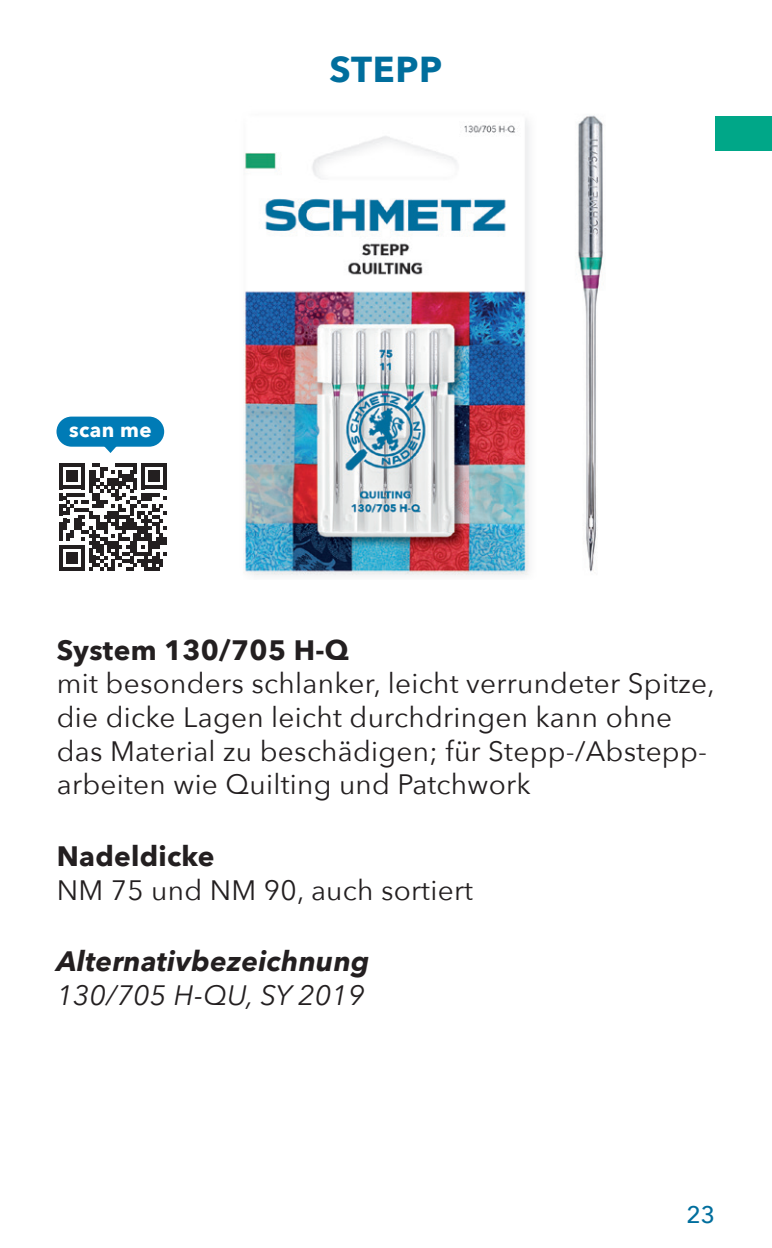
<style>
.page{position:relative;width:772px;height:1248px;background:#fff}
.page>*{position:absolute;margin:0;border:0;box-sizing:border-box;transform-origin:0 0}
.t1{font:700 36px "Avenir Next";letter-spacing:.02em;color:#006e9d}
.t2{font:28px/33.6px "Avenir Next";letter-spacing:.01em;color:#231f20}
.t3{font:700 28px "Avenir Next";letter-spacing:.01em;color:#231f20}
.t4{font:italic 700 28px "Avenir Next";letter-spacing:.01em;color:#231f20}
.t5{font:italic 28px "Avenir Next";letter-spacing:.01em;color:#231f20}
.t6{font:500 24px "Avenir Next";color:#006e9d}
.t7{font:700 20.4px "Avenir Next";letter-spacing:.02em;color:#fff}
</style>
<div class="page">
<svg style="left:59px;top:463px;width:108px;height:107px"></svg>
<div style="left:56px;top:416px;width:108px;height:30px;background:#007bb6;border-radius:15px"></div>
<svg style="left:102px;top:446px;width:16px;height:7px"></svg>
<img style="left:243px;top:115px;width:360px;height:461px">
<div style="left:714px;top:117px;width:57px;height:34px;background:#00a788"></div>
<p class="t7" style="left:69px;top:412px;width:84px">scan me</p>
<p class="t1" style="left:329px;top:38px;width:114px">STEPP</p>
<p class="t3" style="left:57px;top:625px;width:293px">System 130/705 H-Q</p>
<p class="t2" style="left:57px;top:665px;width:659px">mit besonders schlanker, leicht verrundeter Spitze, die dicke Lagen leicht durchdringen kann ohne das Material zu beschädigen; für Stepp-/Abstepp&shy;arbeiten wie Quilting und Patchwork</p>
<p class="t3" style="left:57px;top:831px;width:159px">Nadeldicke</p>
<p class="t2" style="left:57px;top:871px;width:417px">NM 75 und NM 90, auch sortiert</p>
<p class="t4" style="left:57px;top:937px;width:314px">Alternativbezeichnung</p>
<p class="t5" style="left:57px;top:971px;width:309px">130/705 H-QU, SY 2019</p>
<p class="t6" style="left:686px;top:1194px;width:30px">23</p>
</div>
